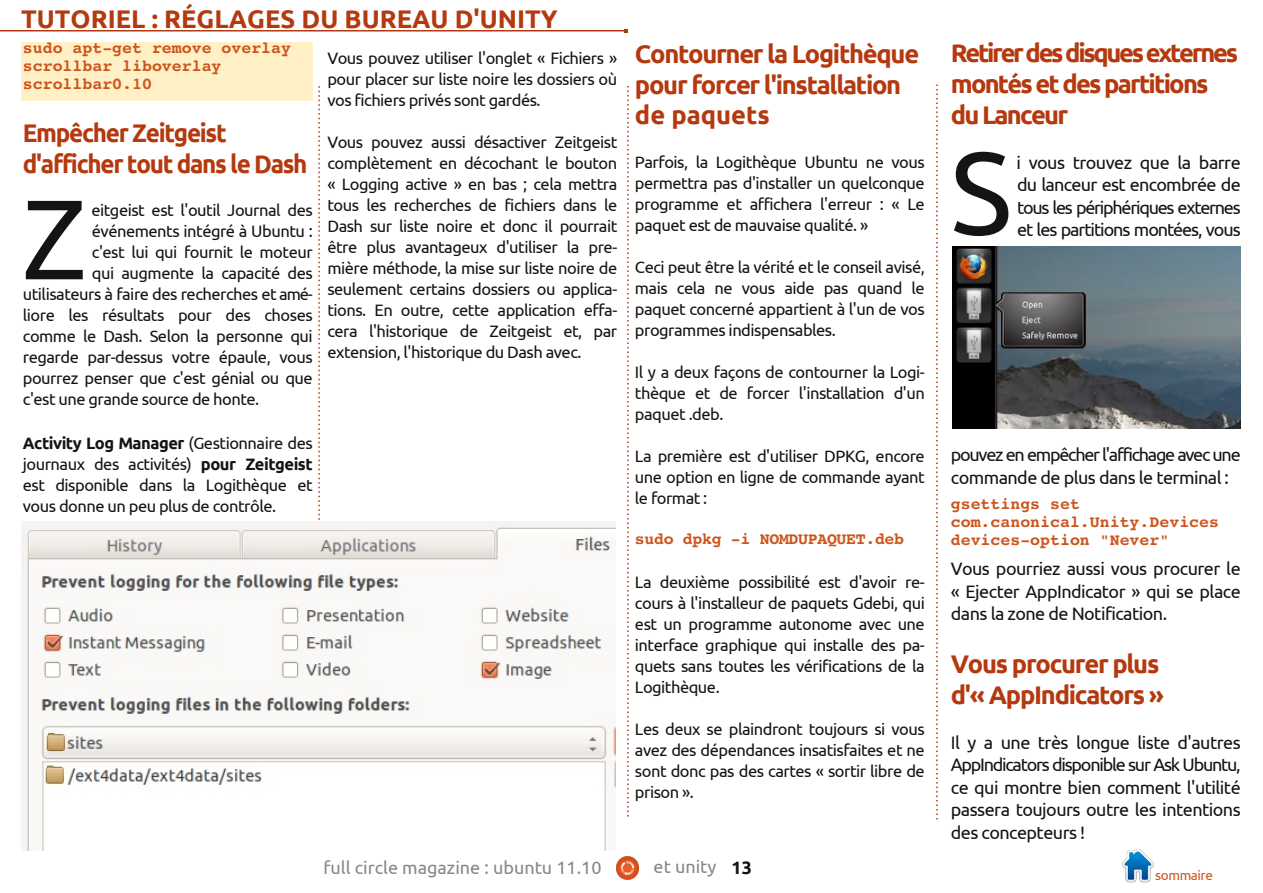
<style>
.page{position:relative;width:1263px;height:893px;background:#fff}
.page>*{position:absolute;margin:0;border:0;box-sizing:border-box;transform-origin:0 0}
.t1{font:116.4px "Ubuntu";color:#161412}
.t2{font:113.1px "Ubuntu";color:#161412}
.t3{font:700 25.5px/30.6px "Ubuntu";letter-spacing:-.05em;color:#b5390f}
.t4{font:700 25.5px/30.6px "Ubuntu";letter-spacing:-.07em;color:#b5390f}
.t5{font:700 25.5px/30.6px "Ubuntu";letter-spacing:-.05em;color:#b5390f;scale:.95 1}
.t6{font:700 25.5px "Ubuntu";color:#b5390f}
.t7{font:18px/22.5px "Ubuntu";letter-spacing:-.03em;color:#161412;text-align:justify}
.t8{font:18px/22.5px "Ubuntu";letter-spacing:-.07em;color:#161412}
.t9{font:18px "Ubuntu";color:#858788}
.t10{font:700 18px "Ubuntu";color:#161412}
.t11{font:16.5px/21px "Ubuntu";letter-spacing:-.03em;color:#161412;text-align:justify}
.t12{font:700 16.5px/18px "Courier 10 Pitch BT";color:#cd551d}
.t13{font:700 16.5px "Courier 10 Pitch BT";letter-spacing:-.02em;color:#cd551d}
.t14{font:13.5px "Ubuntu";letter-spacing:-.03em;color:#cd551d}
.s1{font-weight:700}
</style>
<div class="page">
<svg style="left:318px;top:86px;width:2px;height:434px"></svg>
<svg style="left:627px;top:86px;width:2px;height:730px"></svg>
<svg style="left:936px;top:84px;width:2px;height:735px"></svg>
<hr style="left:0;top:30px;width:625px;height:1px;background:#b5390f">
<img style="left:1122px;top:849px;width:32px;height:33px">
<img style="left:617px;top:857px;width:23px;height:22px">
<div style="left:21px;top:43px;width:291px;height:58px;background:#fff0c5"></div>
<img style="left:21px;top:521px;width:595px;height:329px">
<img style="left:952px;top:247px;width:288px;height:182px">
<h3 class="t6" style="left:21px;top:4px;width:538px">TUTORIEL : RÉGLAGES DU BUREAU D'UNITY</h3>
<p class="t12" style="left:23px;top:40px;width:270px">sudo apt-get remove overlay scrollbar liboverlay scrollbar0.10</p>
<h3 class="t5" style="left:23px;top:117px;width:301px">Empêcher Zeitgeist d'afficher tout dans le Dash</h3>
<h2 class="t2" style="left:22px;top:174px;width:66px">Z</h2>
<p class="t11" style="left:91px;top:200px;width:223px">eitgeist est l'outil Journal des</p>
<p class="t11" style="left:327px;top:47px;width:291px">Vous pouvez utiliser l'onglet « Fichiers » pour placer sur liste noire les dossiers où vos fichiers privés sont gardés.</p>
<p class="t11" style="left:327px;top:131px;width:291px">Vous pouvez aussi désactiver Zeitgeist complètement en décochant le bouton « Logging active » en bas ; cela mettra tous les recherches de fichiers dans le Dash sur liste noire et donc il pourrait être plus avantageux d'utiliser la pre&shy;mière méthode, la mise sur liste noire de seulement certains dossiers ou applica&shy;tions. En outre, cette application effa&shy;cera l'historique de Zeitgeist et, par extension, l'historique du Dash avec.</p>
<p class="t11" style="left:92px;top:221px;width:222px">événements intégré à Ubuntu :</p>
<p class="t11" style="left:92px;top:242px;width:222px">c'est lui qui fournit le moteur</p>
<p class="t11" style="left:92px;top:263px;width:222px">qui augmente la capacité des</p>
<p class="t11" style="left:23px;top:284px;width:291px">utilisateurs à faire des recherches et amé-</p>
<p class="t11" style="left:23px;top:305px;width:291px">liore les résultats pour des choses</p>
<p class="t11" style="left:23px;top:326px;width:291px">comme le Dash. Selon la personne qui</p>
<p class="t11" style="left:23px;top:347px;width:291px">regarde par-dessus votre épaule, vous</p>
<p class="t11" style="left:23px;top:368px;width:291px">pourrez penser que c'est génial ou que</p>
<p class="t11" style="left:23px;top:389px;width:238px">c'est une grande source de honte.</p>
<p class="t11" style="left:23px;top:432px;width:291px"><span class="s1">Activity Log Manager</span> (Gestionnaire des journaux des activités) <span class="s1">pour Zeitgeist </span>est disponible dans la Logithèque et vous donne un peu plus de contrôle.</p>
<h3 class="t3" style="left:635px;top:38px;width:286px">Contourner la Logithèque pour forcer l'installation de paquets</h3>
<p class="t11" style="left:635px;top:151px;width:291px">Parfois, la Logithèque Ubuntu ne vous permettra pas d'installer un quelconque programme et affichera l'erreur : « Le paquet est de mauvaise qualité. »</p>
<p class="t11" style="left:635px;top:256px;width:291px">Ceci peut être la vérité et le conseil avisé, mais cela ne vous aide pas quand le paquet concerné appartient à l'un de vos programmes indispensables.</p>
<p class="t11" style="left:635px;top:361px;width:291px">Il y a deux façons de contourner la Logi&shy;thèque et de forcer l'installation d'un paquet .deb.</p>
<p class="t11" style="left:635px;top:445px;width:291px">La première est d'utiliser DPKG, encore une option en ligne de commande ayant le format :</p>
<p class="t13" style="left:635px;top:534px;width:271px">sudo dpkg -i NOMDUPAQUET.deb</p>
<p class="t11" style="left:635px;top:571px;width:291px">La deuxième possibilité est d'avoir re&shy;cours à l'installeur de paquets Gdebi, qui est un programme autonome avec une interface graphique qui installe des pa&shy;quets sans toutes les vérifications de la Logithèque.</p>
<p class="t11" style="left:635px;top:718px;width:291px">Les deux se plaindront toujours si vous avez des dépendances insatisfaites et ne sont donc pas des cartes « sortir libre de prison ».</p>
<p class="t9" style="left:324px;top:857px;width:279px">full circle magazine : ubuntu 11.10</p>
<p class="t9" style="left:654px;top:856px;width:64px">et unity</p>
<p class="t10" style="left:731px;top:857px;width:22px">13</p>
<h3 class="t4" style="left:951px;top:38px;width:289px">Retirerdesdisquesexternes montés et des partitions du Lanceur</h3>
<h1 class="t1" style="left:950px;top:126px;width:63px">S</h1>
<p class="t7" style="left:1016px;top:151px;width:226px">i vous trouvez que la barre du lanceur est encombrée de tous les périphériques externes et les partitions montées, vous</p>
<p class="t8" style="left:951px;top:443px;width:291px">pouvez en empêcher l'affichage avec une commande de plus dans le terminal :</p>
<p class="t12" style="left:951px;top:496px;width:270px">gsettings set com.canonical.Unity.Devices devices-option "Never"</p>
<p class="t7" style="left:951px;top:557px;width:291px">Vous pourriez aussi vous procurer le « Ejecter AppIndicator » qui se place dans la zone de Notification.</p>
<h3 class="t3" style="left:951px;top:648px;width:215px">Vous procurer plus d'« AppIndicators »</h3>
<p class="t7" style="left:951px;top:731px;width:291px">Il y a une très longue liste d'autres AppIndicators disponible sur Ask Ubuntu, ce qui montre bien comment l'utilité passera toujours outre les intentions des concepteurs !</p>
<p class="t14" style="left:1155px;top:867px;width:59px">sommaire</p>
</div>
